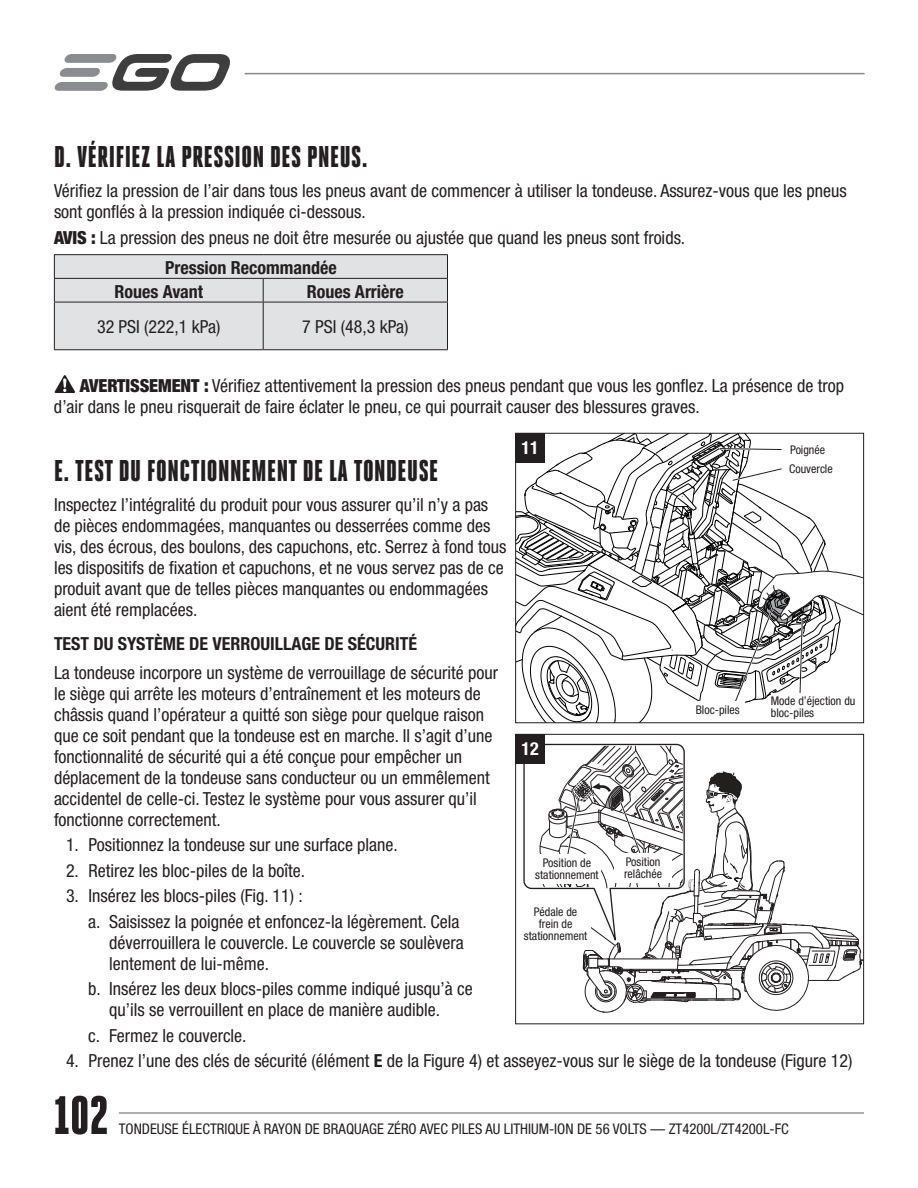
<style>
.page{position:relative;width:918px;height:1188px;background:#fff}
.page>*{position:absolute;margin:0;border:0;box-sizing:border-box;transform-origin:0 0}
.t1{font:900 54px "Heroic Condensed";color:#231f20}
.t2{font:900 30px "Heroic Condensed";letter-spacing:.015em;color:#231f20}
.t3{font:condensed 18px/21px "Helvetica Neue LT Std";color:#231f20}
.t4{font:condensed 18px/21px "Helvetica Neue LT Pro";color:#231f20}
.t5{font:700 condensed 18px/23.7px "Helvetica Neue LT Std";color:#231f20}
.t6{font:700 condensed 18px "Helvetica Neue LT Std";color:#fff}
.t7{font:condensed 14.7px "Helvetica Neue LT Std";color:#231f20}
.t8{font:condensed 12px/12px "Helvetica Neue LT Std";color:#231f20}
.s1{font-weight:900}
.s2{font-family:"Helvetica Neue LT Std";font-weight:900}
.s3{font-weight:700}
</style>
<div class="page">
<hr style="left:245px;top:73px;width:619px;height:1px;background:#8a8c8f">
<svg style="left:54px;top:54px;width:176px;height:37px"></svg>
<hr style="left:119px;top:1112px;width:745px;height:2px;background:#939598">
<hr style="left:54px;top:254px;width:209px;height:1px;background:#231f20">
<hr style="left:263px;top:254px;width:185px;height:1px;background:#231f20">
<div style="left:54px;top:255px;width:394px;height:94px;background:#e1e2e4"></div>
<hr style="left:54px;top:302px;width:209px;height:1px;background:#231f20">
<hr style="left:54px;top:302px;width:1px;height:47px;background:#231f20">
<hr style="left:263px;top:302px;width:185px;height:1px;background:#231f20">
<hr style="left:263px;top:302px;width:1px;height:47px;background:#231f20">
<hr style="left:447px;top:302px;width:1px;height:47px;background:#231f20">
<hr style="left:54px;top:349px;width:209px;height:1px;background:#231f20">
<hr style="left:263px;top:349px;width:185px;height:1px;background:#231f20">
<svg style="left:54px;top:375px;width:21px;height:18px"></svg>
<svg style="left:517px;top:435px;width:345px;height:286px"></svg>
<div style="left:515px;top:433px;width:349px;height:290px;border:1px solid #231f20"></div>
<div style="left:515px;top:433px;width:30px;height:30px;background:#231f20"></div>
<div style="left:787px;top:444px;width:42px;height:12px;background:#fff"></div>
<div style="left:789px;top:465px;width:44px;height:8px;background:#fff"></div>
<div style="left:771px;top:693px;width:90px;height:27px;background:#fff"></div>
<div style="left:691px;top:701px;width:54px;height:18px;background:#fff"></div>
<svg style="left:523px;top:743px;width:339px;height:270px"></svg>
<div style="left:515px;top:734px;width:349px;height:290px;border:1px solid #231f20"></div>
<div style="left:515px;top:734px;width:30px;height:30px;background:#231f20"></div>
<div style="left:520px;top:902px;width:71px;height:44px;background:#fff"></div>
<div style="left:533px;top:854px;width:68px;height:30px;background:#fff"></div>
<div style="left:614px;top:853px;width:58px;height:30px;background:#fff"></div>
<h2 class="t2" style="left:54px;top:140px;width:315px">D. VÉRIFIEZ LA PRESSION DES PNEUS.</h2>
<p class="t3" style="left:54px;top:180px;width:794px">Vérifiez la pression de l’air dans tous les pneus avant de commencer à utiliser la tondeuse. Assurez-vous que les pneus sont gonflés à la pression indiquée ci-dessous.</p>
<p class="t4" style="left:54px;top:227px;width:633px"><span class="s1">AVIS :</span> La pression des pneus ne doit être mesurée ou ajustée que quand les pneus sont froids.</p>
<p class="t5" style="left:114px;top:256px;width:224px;text-indent:51px">Pression Recommandée<br>Roues Avant</p>
<p class="t5" style="left:307px;top:279px;width:99px">Roues Arrière</p>
<p class="t3" style="left:97px;top:316px;width:125px">32 PSI (222,1 kPa)</p>
<p class="t3" style="left:302px;top:316px;width:108px">7 PSI (48,3 kPa)</p>
<p class="t4" style="left:54px;top:375px;width:792px;text-indent:26px"><span class="s2">AVERTISSEMENT :</span> Vérifiez attentivement la pression des pneus pendant que vous les gonflez. La présence de trop d’air dans le pneu risquerait de faire éclater le pneu, ce qui pourrait causer des blessures graves.</p>
<p class="t6" style="left:522px;top:437px;width:19px">11</p>
<p class="t8" style="left:789px;top:441px;width:45px;line-height:19px">Poignée<br>Couvercle</p>
<h2 class="t2" style="left:54px;top:454px;width:386px">E. TEST DU FONCTIONNEMENT DE LA TONDEUSE</h2>
<p class="t3" style="left:54px;top:494px;width:454px">Inspectez l’intégralité du produit pour vous assurer qu’il n’y a pas de pièces endommagées, manquantes ou desserrées comme des vis, des écrous, des boulons, des capuchons, etc. Serrez à fond tous les dispositifs de fixation et capuchons, et ne vous servez pas de ce produit avant que de telles pièces manquantes ou endommagées aient été remplacées.</p>
<p class="t5" style="left:54px;top:632px;width:365px">TEST DU SYSTÈME DE VERROUILLAGE DE SÉCURITÉ</p>
<p class="t3" style="left:54px;top:662px;width:446px">La tondeuse incorpore un système de verrouillage de sécurité pour le siège qui arrête les moteurs d’entraînement et les moteurs de châssis quand l’opérateur a quitté son siège pour quelque raison que ce soit pendant que la tondeuse est en marche. Il s’agit d’une fonctionnalité de sécurité qui a été conçue pour empêcher un déplacement de la tondeuse sans conducteur ou un emmêlement accidentel de celle-ci. Testez le système pour vous assurer qu’il fonctionne correctement.</p>
<p class="t3" style="left:66px;top:834px;width:333px">1. Positionnez la tondeuse sur une surface plane.</p>
<p class="t3" style="left:66px;top:860px;width:241px">2. Retirez les bloc-piles de la boîte.</p>
<p class="t3" style="left:88px;top:883px;width:373px;line-height:25.5px;text-indent:-22px">3. Insérez les blocs-piles (Fig. 11) :<br>a. Saisissez la poignée et enfoncez-la légèrement. Cela</p>
<p class="t3" style="left:109px;top:932px;width:356px">déverrouillera le couvercle. Le couvercle se soulèvera lentement de lui-même.</p>
<p class="t3" style="left:109px;top:978px;width:365px;text-indent:-21px">b. Insérez les deux blocs-piles comme indiqué jusqu’à ce qu’ils se verrouillent en place de manière audible.</p>
<p class="t3" style="left:88px;top:1025px;width:160px">c. Fermez le couvercle.</p>
<p class="t3" style="left:66px;top:1050px;width:788px">4. Prenez l’une des clés de sécurité (élément <span class="s3">E</span> de la Figure 4) et asseyez-vous sur le siège de la tondeuse (Figure 12)</p>
<p class="t8" style="left:771px;top:695px;width:86px">Mode d’éjection du</p>
<p class="t8" style="left:696px;top:704px;width:46px">Bloc-piles</p>
<p class="t8" style="left:771px;top:707px;width:45px">bloc-piles</p>
<p class="t6" style="left:522px;top:738px;width:19px">12</p>
<p class="t8" style="left:535px;top:857px;width:65px;text-align:center">Position de stationnement</p>
<p class="t8" style="left:624px;top:856px;width:39px">Position relâchée</p>
<p class="t8" style="left:524px;top:906px;width:65px;text-align:center">Pédale de frein de stationnement</p>
<h1 class="t1" style="left:54px;top:1086px;width:56px">102</h1>
<p class="t7" style="left:119px;top:1120px;width:672px">TONDEUSE ÉLECTRIQUE À RAYON DE BRAQUAGE ZÉRO AVEC PILES AU LITHIUM-ION DE 56 VOLTS — ZT4200L/ZT4200L-FC</p>
</div>
